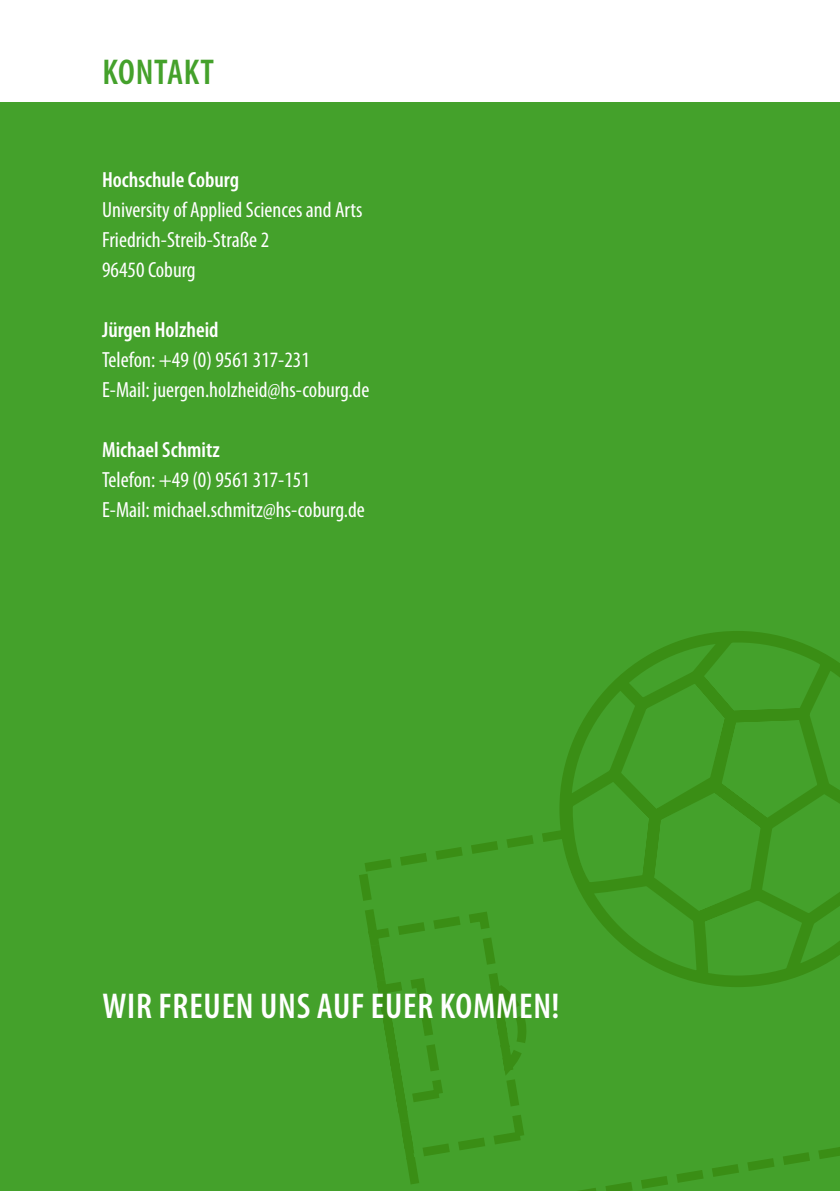
<style>
.page{position:relative;width:840px;height:1191px;background:#fff}
.page>*{position:absolute;margin:0;border:0;box-sizing:border-box;transform-origin:0 0}
.t1{font:600 condensed 36px "Myriad Pro";letter-spacing:.02em;color:#fff}
.t2{font:600 condensed 36px "Myriad Pro";letter-spacing:.02em;color:#44a12b}
.t3{font:condensed 22px/30px "Myriad Pro";color:#fff}
.t4{font:600 condensed 22px "Myriad Pro";color:#fff}
</style>
<div class="page">
<div style="left:0;top:102px;width:839px;height:1089px;background:#44a12b"></div>
<svg style="left:359px;top:832px;width:480px;height:359px"></svg>
<svg style="left:553px;top:631px;width:286px;height:362px"></svg>
<h1 class="t2" style="left:102px;top:50px;width:113px">KONTAKT</h1>
<p class="t4" style="left:102px;top:166px;width:138px">Hochschule Coburg</p>
<p class="t3" style="left:102px;top:194px;width:262px">University of Applied Sciences and Arts<br>Friedrich-Streib-Straße 2<br>96450 Coburg</p>
<p class="t4" style="left:102px;top:316px;width:118px">Jürgen Holzheid</p>
<p class="t3" style="left:102px;top:344px;width:268px">Telefon: +49 (0) 9561 317-231<br>E-Mail: juergen.holzheid@hs-coburg.de</p>
<p class="t4" style="left:102px;top:436px;width:119px">Michael Schmitz</p>
<p class="t3" style="left:102px;top:464px;width:264px">Telefon: +49 (0) 9561 317-151<br>E-Mail: michael.schmitz@hs-coburg.de</p>
<h1 class="t1" style="left:102px;top:983px;width:458px">WIR FREUEN UNS AUF EUER KOMMEN!</h1>
</div>
